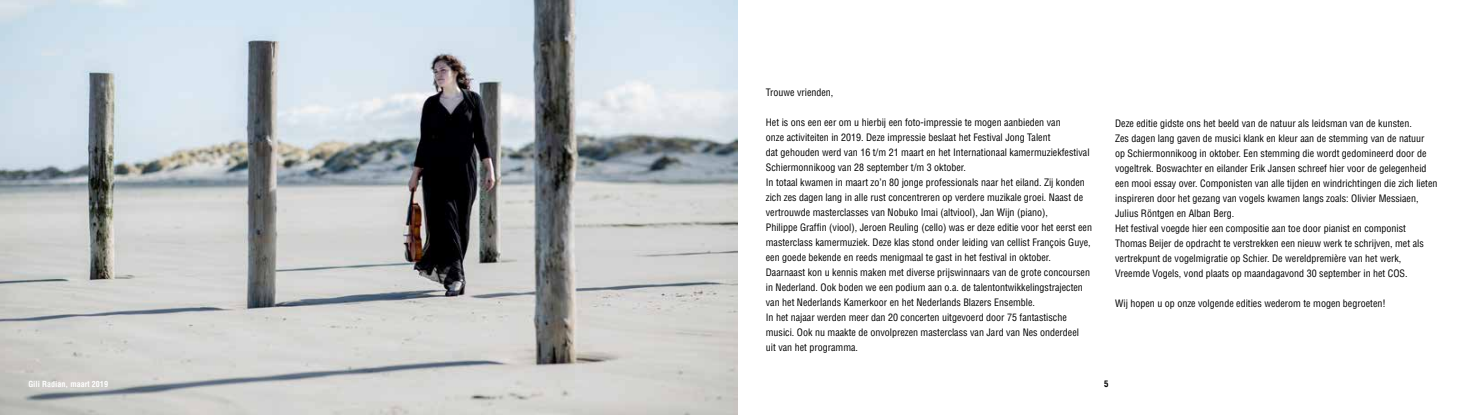
<style>
.page{position:relative;width:1475px;height:415px;background:#fff}
.page>*{position:absolute;margin:0;border:0;box-sizing:border-box;transform-origin:0 0}
.t1{font:condensed 10px/15px "Helvetica";color:#000}
.t2{font:700 condensed 8.75px "Helvetica";color:#000}
.t3{font:700 condensed 8.12px "Helvetica";color:#fff}
</style>
<div class="page">
<img style="left:0;top:0;width:737px;height:415px">
<p class="t1" style="left:765px;top:85px;width:69px">Trouwe vrienden,</p>
<p class="t1" style="left:765px;top:115px;width:327px">Het is ons een eer om u hierbij een foto-impressie te mogen aanbieden van<br>onze activiteiten in 2019. Deze impressie beslaat het Festival Jong Talent<br>dat gehouden werd van 16 t/m 21 maart en het Internationaal kamermuziekfestival Schiermonnikoog van 28 september t/m 3 oktober.<br>In totaal kwamen in maart zo’n 80 jonge professionals naar het eiland. Zij konden zich zes dagen lang in alle rust concentreren op verdere muzikale groei. Naast de vertrouwde masterclasses van Nobuko Imai (altviool), Jan Wijn (piano),<br>Philippe Graffin (viool), Jeroen Reuling (cello) was er deze editie voor het eerst een masterclass kamermuziek. Deze klas stond onder leiding van cellist François Guye, een goede bekende en reeds menigmaal te gast in het festival in oktober.<br>Daarnaast kon u kennis maken met diverse prijswinnaars van de grote concoursen in Nederland. Ook boden we een podium aan o.a. de talentontwikkelingstrajecten van het Nederlands Kamerkoor en het Nederlands Blazers Ensemble.<br>In het najaar werden meer dan 20 concerten uitgevoerd door 75 fantastische musici. Ook nu maakte de onvolprezen masterclass van Jard van Nes onderdeel<br>uit van het programma.</p>
<p class="t1" style="left:1114px;top:115px;width:324px">Deze editie gidste ons het beeld van de natuur als leidsman van de kunsten.<br>Zes dagen lang gaven de musici klank en kleur aan de stemming van de natuur<br>op Schiermonnikoog in oktober. Een stemming die wordt gedomineerd door de vogeltrek. Boswachter en eilander Erik Jansen schreef hier voor de gelegenheid een mooi essay over. Componisten van alle tijden en windrichtingen die zich lieten inspireren door het gezang van vogels kwamen langs zoals: Olivier Messiaen, Julius Röntgen en Alban Berg.<br>Het festival voegde hier een compositie aan toe door pianist en componist Thomas Beijer de opdracht te verstrekken een nieuw werk te schrijven, met als vertrekpunt de vogelmigratie op Schier. De wereldpremière van het werk, Vreemde Vogels, vond plaats op maandagavond 30 september in het COS.</p>
<p class="t1" style="left:1114px;top:295px;width:272px">Wij hopen u op onze volgende edities wederom te mogen begroeten!</p>
<p class="t3" style="left:28px;top:378px;width:81px">Gili Radian, maart 2019</p>
<p class="t2" style="left:1103px;top:378px;width:6px">5</p>
</div>
